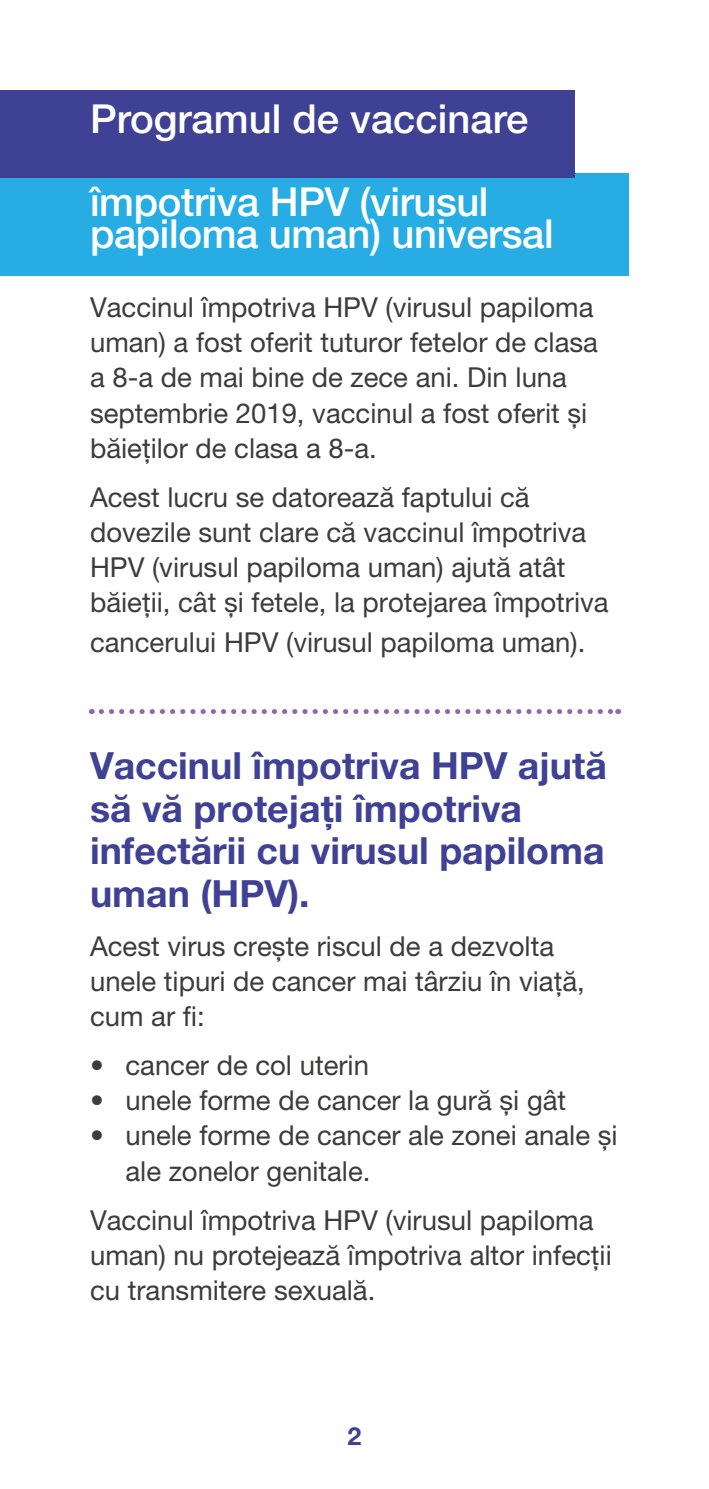
<style>
.page{position:relative;width:709px;height:1489px;background:#fff}
.page>*{position:absolute;margin:0;border:0;box-sizing:border-box;transform-origin:0 0}
.t1{font:500 40px/32.5px "Helvetica Neue LT Pro";letter-spacing:-.01em;color:#fff}
.t2{font:700 37.5px/42.5px "Helvetica Neue LT Pro";color:#3f4294}
.t3{font:27.5px/35px "Helvetica Neue LT Pro";color:#3c3c3b}
.t4{font:700 25px "Helvetica Neue LT Pro";color:#3f4294}
</style>
<div class="page">
<div style="left:0;top:173px;width:629px;height:102px;background:#27ade4"></div>
<div style="left:0;top:90px;width:574px;height:88px;background:#3f4294"></div>
<svg style="left:101px;top:709px;width:517px;height:5px"></svg>
<h1 class="t1" style="left:90px;top:102px;width:440px">Programul de vaccinare</h1>
<h1 class="t1" style="left:90px;top:185px;width:465px">împotriva HPV (virusul papiloma uman) universal</h1>
<p class="t3" style="left:90px;top:290px;width:509px">Vaccinul împotriva HPV (virusul papiloma uman) a fost oferit tuturor fetelor de clasa a 8-a de mai bine de zece ani. Din luna septembrie 2019, vaccinul a fost oferit și băieților de clasa a 8-a.</p>
<p class="t3" style="left:90px;top:479px;width:520px">Acest lucru se datorează faptului că dovezile sunt clare că vaccinul împotriva HPV (virusul papiloma uman) ajută atât băieții, cât și fetele, la protejarea împotriva</p>
<p class="t3" style="left:90px;top:624px;width:497px">cancerului HPV (virusul papiloma uman).</p>
<h2 class="t2" style="left:90px;top:744px;width:518px">Vaccinul împotriva HPV ajută să vă protejați împotriva infectării cu virusul papiloma uman (HPV).</h2>
<p class="t3" style="left:90px;top:928px;width:496px">Acest virus crește riscul de a dezvolta unele tipuri de cancer mai târziu în viață, cum ar fi:</p>
<p class="t3" style="left:90px;top:1047px;width:280px">• cancer de col uterin</p>
<p class="t3" style="left:90px;top:1082px;width:477px">• unele forme de cancer la gură și gât</p>
<p class="t3" style="left:125px;top:1117px;width:493px;text-indent:-35px">• unele forme de cancer ale zonei anale și ale zonelor genitale.</p>
<p class="t3" style="left:90px;top:1201px;width:523px">Vaccinul împotriva HPV (virusul papiloma uman) nu protejează împotriva altor infecții cu transmitere sexuală.</p>
<p class="t4" style="left:347px;top:1420px;width:15px">2</p>
</div>
